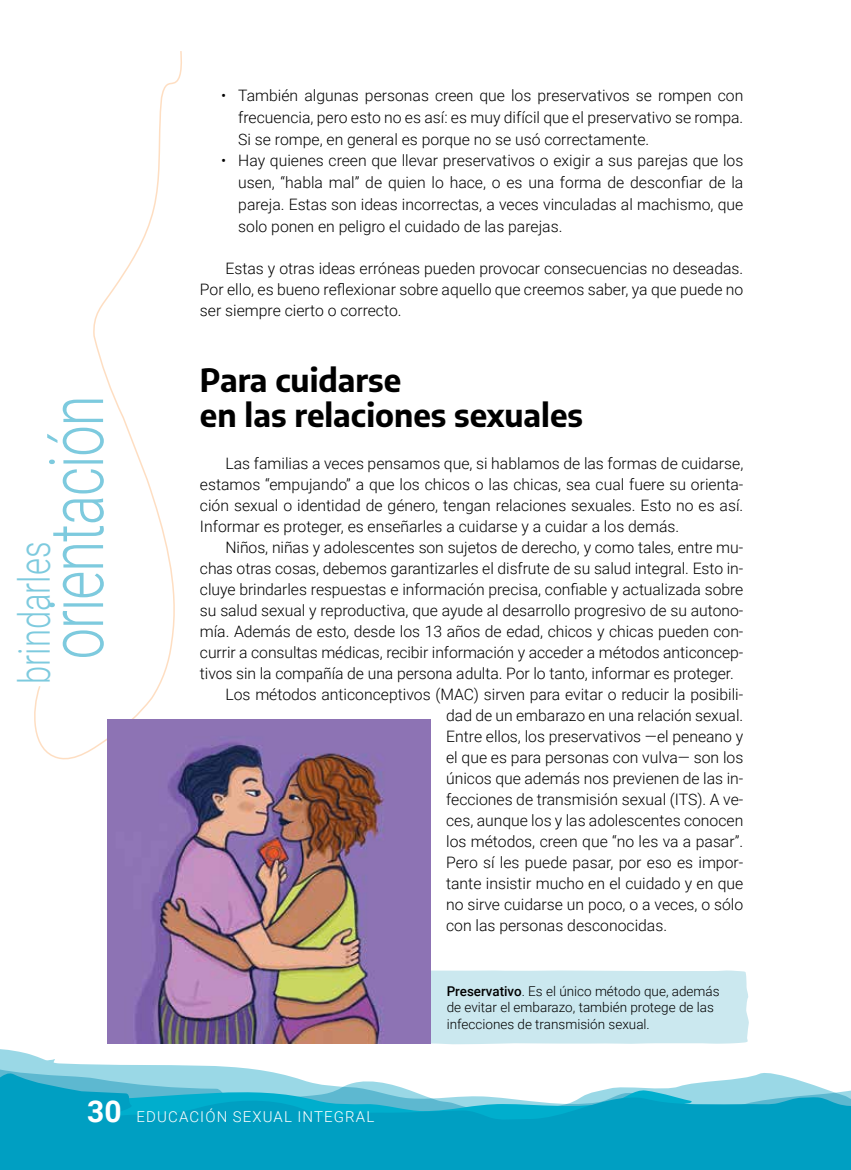
<style>
.page{position:relative;width:851px;height:1170px;background:#fff}
.page>*{position:absolute;margin:0;border:0;box-sizing:border-box;transform-origin:0 0}
.t1{font:300 75px "Roboto";color:#7dcade;scale:.75 1}
.t2{font:300 43.65px "Roboto";color:#7dcade;scale:.75 1}
.t3{font:700 31.5px/34.5px "Encode Sans";color:#000}
.t4{font:300 15.75px/21px "Roboto";color:#000;text-align:justify}
.t5{font:300 15px "Roboto";letter-spacing:.075em;color:#fff}
.t6{font:300 13.5px/16.5px "Roboto";color:#000}
.s1{font-weight:500}
.s2{font-weight:700;font-size:30px}
</style>
<div class="page">
<svg style="left:0;top:1043px;width:361px;height:126px;fill:#009fc2"></svg>
<svg style="left:34px;top:51px;width:148px;height:709px"></svg>
<svg style="left:361px;top:970px;width:489px;height:199px"></svg>
<img style="left:107px;top:719px;width:323px;height:324px">
<h1 class="t1" style="left:24px;top:659px;width:353px;rotate:-90deg">orientación</h1>
<h2 class="t2" style="left:4px;top:684px;width:191px;rotate:-90deg">brindarles</h2>
<p class="t4" style="left:238px;top:84px;width:506px;line-height:21.8px;text-indent:-17px">• También algunas personas creen que los preservativos se rompen con frecuencia, pero esto no es así: es muy difícil que el preservativo se rompa.<br>Si se rompe, en general es porque no se usó correctamente.</p>
<p class="t4" style="left:238px;top:149px;width:506px;line-height:21.8px;text-indent:-17px">• Hay quienes creen que llevar preservativos o exigir a sus parejas que los usen, “habla mal” de quien lo hace, o es una forma de desconfiar de la pareja. Estas son ideas incorrectas, a veces vinculadas al machismo, que solo ponen en peligro el cuidado de las parejas.</p>
<p class="t4" style="left:200px;top:257px;width:545px;text-indent:26px">Estas y otras ideas erróneas pueden provocar consecuencias no deseadas.<br>Por ello, es bueno reflexionar sobre aquello que creemos saber, ya que puede no ser siempre cierto o correcto.</p>
<h3 class="t3" style="left:200px;top:361px;width:384px">Para cuidarse<br>en las relaciones sexuales</h3>
<p class="t4" style="left:200px;top:452px;width:545px;text-indent:26px">Las familias a veces pensamos que, si hablamos de las formas de cuidarse, estamos “empujando” a que los chicos o las chicas, sea cual fuere su orienta&shy;ción sexual o identidad de género, tengan relaciones sexuales. Esto no es así.<br>I nformar es proteger, es enseñarles a cuidarse y a cuidar a los demás.</p>
<p class="t4" style="left:225px;top:536px;width:519px">N iños, niñas y adolescentes son sujetos de derecho, y como tales, entre mu-</p>
<p class="t4" style="left:200px;top:557px;width:545px">chas otras cosas, debemos garantizarles el disfrute de su salud integral. Esto in-</p>
<p class="t4" style="left:200px;top:578px;width:544px">cluye brindarles respuestas e información precisa, confiable y actualizada sobre</p>
<p class="t4" style="left:200px;top:599px;width:544px">su salud sexual y reproductiva, que ayude al desarrollo progresivo de su autono-</p>
<p class="t4" style="left:200px;top:620px;width:545px">mía. Además de esto, desde los 13 años de edad, chicos y chicas pueden con-</p>
<p class="t4" style="left:200px;top:641px;width:544px">currir a consultas médicas, recibir información y acceder a métodos anticoncep-</p>
<p class="t4" style="left:200px;top:662px;width:535px">tivos sin la compañía de una persona adulta. Por lo tanto, informar es proteger.</p>
<p class="t4" style="left:225px;top:683px;width:227px">Los métodos anticonceptivos (MAC</p>
<p class="t4" style="left:446px;top:683px;width:299px;text-indent:28px">) sirven para evitar o reducir la posibili&shy;dad de un embarazo en una relación sexual.<br>Entre ellos, los preservativos —el peneano y el que es para personas con vulva— son los únicos que además nos previenen de las in&shy;fecciones de transmisión sexual (ITS). A ve&shy;ces, aunque los y las adolescentes conocen los métodos, creen que “no les va a pasar”.<br>Pero sí les puede pasar, por eso es impor&shy;tante insistir mucho en el cuidado y en que no sirve cuidarse un poco, o a veces, o sólo con las personas desconocidas.</p>
<p class="t6" style="left:446px;top:982px;width:274px"><span class="s1">Preservativo</span>. Es el único método que, además de evitar el embarazo, también protege de las infecciones de transmisión sexual.</p>
<p class="t5" style="left:87px;top:1106px;width:288px"><span class="s2">30</span> educaciÓn sexual integral</p>
</div>
